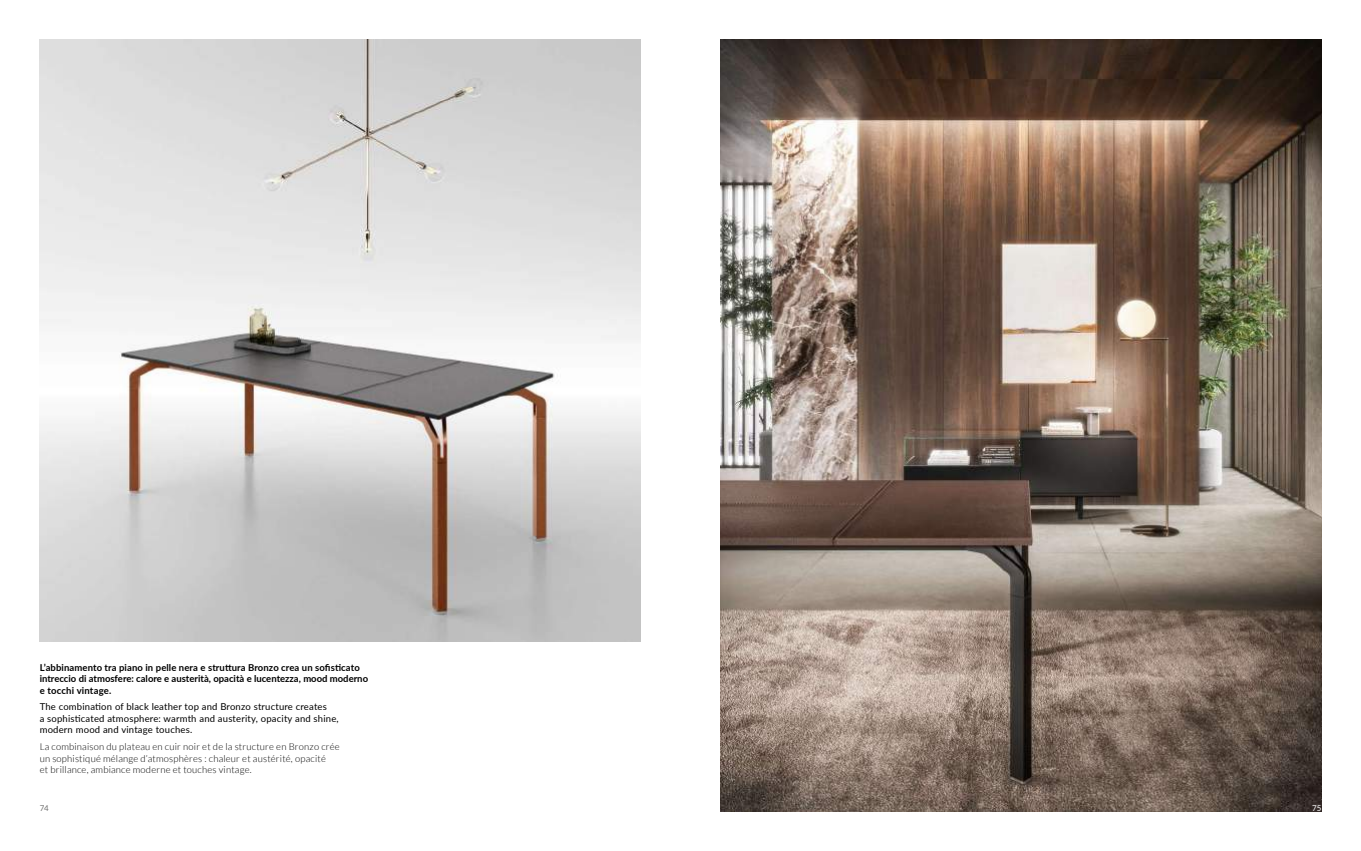
<style>
.page{position:relative;width:1361px;height:851px;background:#fff}
.page>*{position:absolute;margin:0;border:0;box-sizing:border-box;transform-origin:0 0}
.t1{font:300 9.5px/11.4px "Lato";letter-spacing:.02em;color:#000}
.t2{font:700 9.5px/11.4px "Lato";color:#000}
.t3{font:9.5px/11.4px "Lato";letter-spacing:.02em;color:#000}
.t4{font:8px "Lato";color:#6f6f6e}
.t5{font:8px "Lato";color:#fff}
</style>
<div class="page">
<img style="left:720px;top:40px;width:601px;height:771px">
<img style="left:40px;top:40px;width:601px;height:601px">
<p class="t2" style="left:40px;top:661px;width:330px">L’abbinamento tra piano in pelle nera e struttura Bronzo crea un sofisticato intreccio di atmosfere: calore e austerità, opacità e lucentezza, mood moderno e tocchi vintage.</p>
<p class="t3" style="left:40px;top:700px;width:301px">The combination of black leather top and Bronzo structure creates<br>a sophisticated atmosphere: warmth and austerity, opacity and shine, modern mood and vintage touches.</p>
<p class="t1" style="left:40px;top:741px;width:302px">La combinaison du plateau en cuir noir et de la structure en Bronzo crée un sophistiqué mélange d’atmosphères : chaleur et austérité, opacité<br>et brillance, ambiance moderne et touches vintage.</p>
<p class="t4" style="left:40px;top:802px;width:11px">74</p>
<p class="t5" style="left:1312px;top:802px;width:11px">75</p>
</div>
